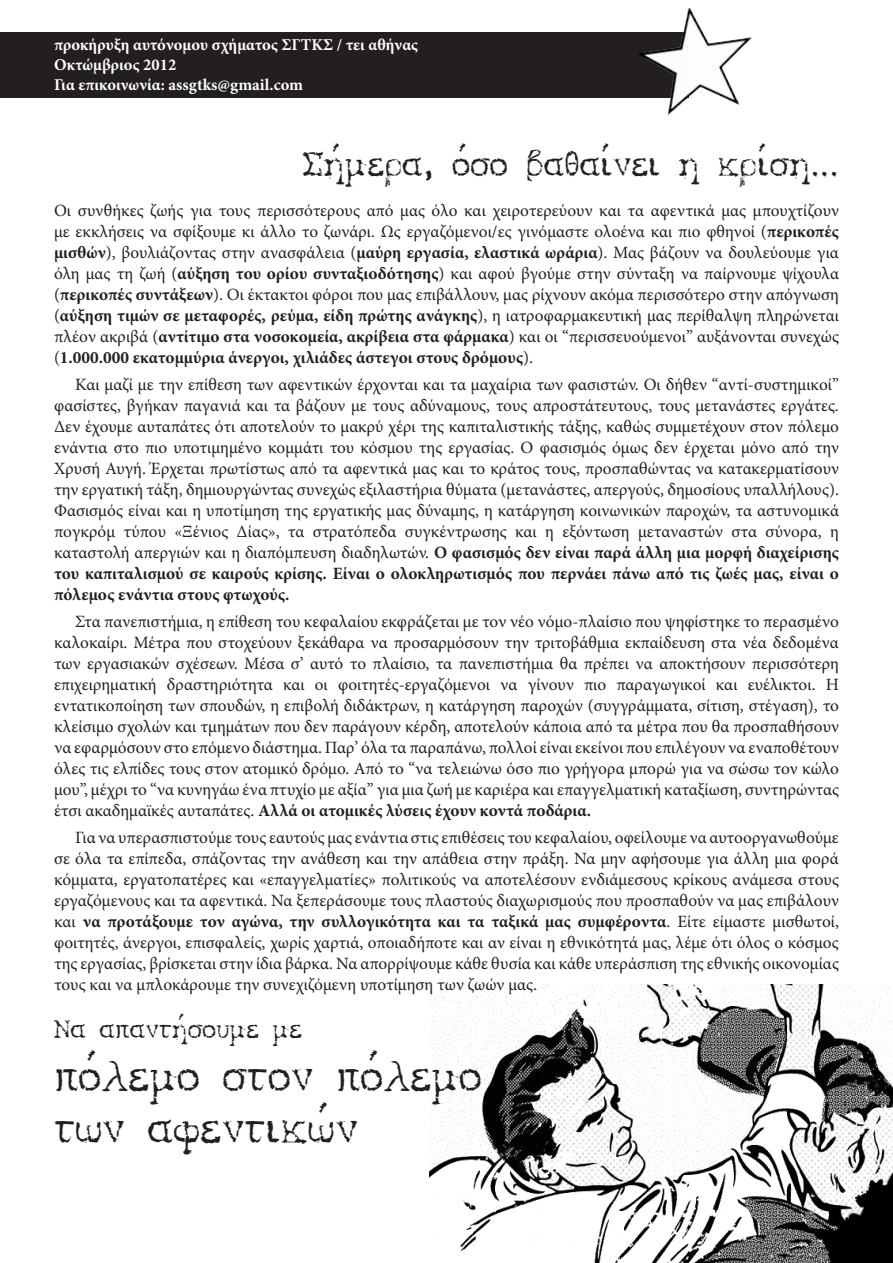
<style>
.page{position:relative;width:893px;height:1263px;background:#fff}
.page>*{position:absolute;margin:0;border:0;box-sizing:border-box;transform-origin:0 0}
.t1{font:45px "VAG Typewriter";color:#231f20}
.t2{font:36px "VAG Typewriter";color:#231f20}
.t3{font:27px "VAG Typewriter";color:#231f20}
.t4{font:17.25px/21px "Minion Pro";color:#231f20;text-align:justify}
.t5{font:700 16.5px "Minion Pro";color:#fff}
.s1{font-weight:700}
</style>
<div class="page">
<div style="left:0;top:33px;width:689px;height:65px;background:#231f20"></div>
<img style="left:429px;top:984px;width:464px;height:279px">
<img style="left:634px;top:8px;width:118px;height:107px">
<p class="t5" style="left:54px;top:33px;width:366px">προκήρυξη αυτόνομου σχήματος ΣΓΤΚΣ / τει αθήνας</p>
<p class="t5" style="left:54px;top:53px;width:124px">Οκτώμβριος 2012</p>
<p class="t5" style="left:54px;top:73px;width:251px">Για επικοινωνία: assgtks@gmail.com</p>
<p class="t2" style="left:302px;top:140px;width:539px">Σήμερα, όσο βαθαίνει η κρίση...</p>
<p class="t4" style="left:54px;top:200px;width:786px">Οι συνθήκες ζωής για τους περισσότερους από μας όλο και χειροτερεύουν και τα αφεντικά μας μπουχτίζουν με εκκλήσεις να σφίξουμε κι άλλο το ζωνάρι. Ως εργαζόμενοι/ες γινόμαστε ολοένα και πιο φθηνοί (<span class="s1">περικοπές μισθών</span>), βουλιάζοντας στην ανασφάλεια (<span class="s1">μαύρη εργασία, ελαστικά ωράρια</span>). Μας βάζουν να δουλεύουμε για όλη μας τη ζωή (<span class="s1">αύξηση του ορίου συνταξιοδότησης</span>) και αφού βγούμε στην σύνταξη να παίρνουμε ψίχουλα (<span class="s1">περικοπές συντάξεων</span>). Οι έκτακτοι φόροι που μας επιβάλλουν, μας ρίχνουν ακόμα περισσότερο στην απόγνωση (<span class="s1">αύξηση τιμών σε μεταφορές, ρεύμα, είδη πρώτης ανάγκης</span>), η ιατροφαρμακευτική μας περίθαλψη πληρώνεται πλέον ακριβά (<span class="s1">αντίτιμο στα νοσοκομεία, ακρίβεια στα φάρμακα</span>) και οι “περισσευούμενοι” αυξάνονται συνεχώς (<span class="s1">1.000.000 εκατομμύρια άνεργοι, χιλιάδες άστεγοι στους δρόμους</span>).</p>
<p class="t4" style="left:54px;top:374px;width:787px;text-indent:21px">Και μαζί με την επίθεση των αφεντικών έρχονται και τα μαχαίρια των φασιστών. Οι δήθεν “αντί-συστημικοί” φασίστες, βγήκαν παγανιά και τα βάζουν με τους αδύναμους, τους απροστάτευτους, τους μετανάστες εργάτες.<br>Δεν έχουμε αυταπάτες ότι αποτελούν το μακρύ χέρι της καπιταλιστικής τάξης, καθώς συμμετέχουν στον πόλεμο ενάντια στο πιο υποτιμημένο κομμάτι του κόσμου της εργασίας. Ο φασισμός όμως δεν έρχεται μόνο από την Χρυσή Αυγή. Έρχεται πρωτίστως από τα αφεντικά μας και το κράτος τους, προσπαθώντας να κατακερματίσουν την εργατική τάξη, δημιουργώντας συνεχώς εξιλαστήρια θύματα (μετανάστες, απεργούς, δημοσίους υπαλλήλους).<br>Φασισμός είναι και η υποτίμηση της εργατικής μας δύναμης, η κατάργηση κοινωνικών παροχών, τα αστυνομικά πογκρόμ τύπου «Ξένιος Δίας», τα στρατόπεδα συγκέντρωσης και η εξόντωση μεταναστών στα σύνορα, η καταστολή απεργιών και η διαπόμπευση διαδηλωτών. <span class="s1">Ο φασισμός δεν είναι παρά άλλη μια μορφή διαχείρισης του καπιταλισμού σε καιρούς κρίσης. Είναι ο ολοκληρωτισμός που περνάει πάνω από τις ζωές μας, είναι ο πόλεμος ενάντια στους φτωχούς.</span></p>
<p class="t4" style="left:54px;top:611px;width:786px;text-indent:21px">Στα πανεπιστήμια, η επίθεση του κεφαλαίου εκφράζεται με τον νέο νόμο-πλαίσιο που ψηφίστηκε το περασμένο καλοκαίρι. Μέτρα που στοχεύουν ξεκάθαρα να προσαρμόσουν την τριτοβάθμια εκπαίδευση στα νέα δεδομένα των εργασιακών σχέσεων. Μέσα σ’ αυτό το πλαίσιο, τα πανεπιστήμια θα πρέπει να αποκτήσουν περισσότερη επιχειρηματική δραστηριότητα και οι φοιτητές-εργαζόμενοι να γίνουν πιο παραγωγικοί και ευέλικτοι. Η εντατικοποίηση των σπουδών, η επιβολή διδάκτρων, η κατάργηση παροχών (συγγράμματα, σίτιση, στέγαση), το κλείσιμο σχολών και τμημάτων που δεν παράγουν κέρδη, αποτελούν κάποια από τα μέτρα που θα προσπαθήσουν να εφαρμόσουν στο επόμενο διάστημα. Παρ’ όλα τα παραπάνω, πολλοί είναι εκείνοι που επιλέγουν να εναποθέτουν όλες τις ελπίδες τους στον ατομικό δρόμο. Από το “να τελειώνω όσο πιο γρήγορα μπορώ για να σώσω τον κώλο μου”, μέχρι το “να κυνηγάω ένα πτυχίο με αξία” για μια ζωή με καριέρα και επαγγελματική καταξίωση, συντηρώντας έτσι ακαδημαϊκές αυταπάτες. <span class="s1">Αλλά οι ατομικές λύσεις έχουν κοντά ποδάρια.</span></p>
<p class="t4" style="left:54px;top:827px;width:786px;text-indent:21px">Για να υπερασπιστούμε τους εαυτούς μας ενάντια στις επιθέσεις του κεφαλαίου, οφείλουμε να αυτοοργανωθούμε σε όλα τα επίπεδα, σπάζοντας την ανάθεση και την απάθεια στην πράξη. Να μην αφήσουμε για άλλη μια φορά κόμματα, εργατοπατέρες και «επαγγελματίες» πολιτικούς να αποτελέσουν ενδιάμεσους κρίκους ανάμεσα στους εργαζόμενους και τα αφεντικά. Να ξεπεράσουμε τους πλαστούς διαχωρισμούς που προσπαθούν να μας επιβάλουν και <span class="s1">να προτάξουμε τον αγώνα, την συλλογικότητα και τα ταξικά μας συμφέροντα</span>. Είτε είμαστε μισθωτοί, φοιτητές, άνεργοι, επισφαλείς, χωρίς χαρτιά, οποιαδήποτε και αν είναι η εθνικότητά μας, λέμε ότι όλος ο κόσμος της εργασίας, βρίσκεται στην ίδια βάρκα. Να απορρίψουμε κάθε θυσία και κάθε υπεράσπιση της εθνικής οικονομίας τους και να μπλοκάρουμε την συνεχιζόμενη υποτίμηση των ζωών μας.</p>
<p class="t3" style="left:54px;top:1011px;width:250px">Να απαντήσουμε με</p>
<p class="t1" style="left:54px;top:1046px;width:429px">πόλεμο στον πόλεμο</p>
<p class="t1" style="left:54px;top:1098px;width:306px">των αφεντικών</p>
</div>
